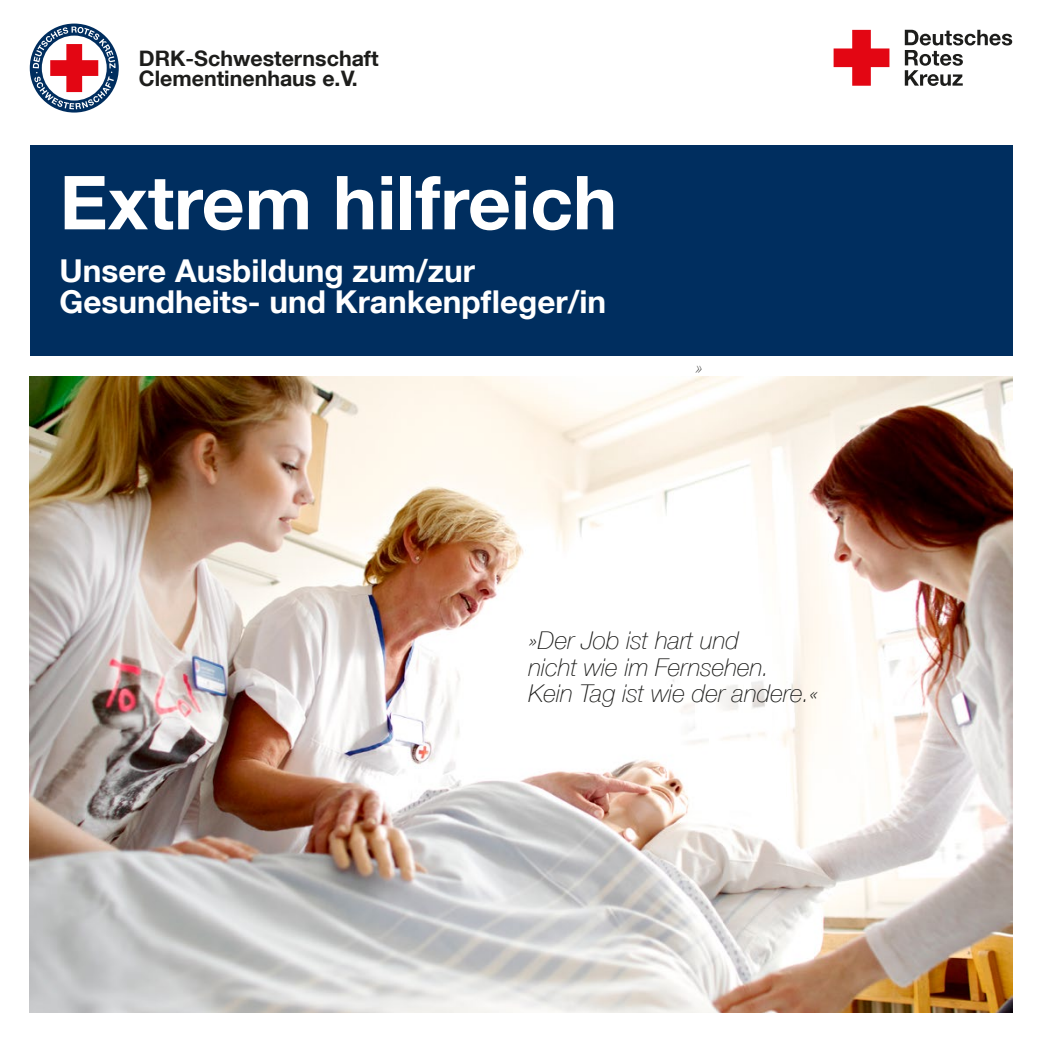
<style>
.page{position:relative;width:1042px;height:1042px;background:#fff}
.page>*{position:absolute;margin:0;border:0;box-sizing:border-box;transform-origin:0 0}
.t1{font:700 74.55px "Helvetica Neue LT Com";color:#fff}
.t2{font:700 31.5px/31.5px "Helvetica Neue LT Com";color:#fff}
.t3{font:italic 100 24.5px/26.2px "Helvetica Neue LT Com";color:#1d1d1b}
.t4{font:italic 200 24.5px "Helvetica Neue LT Com";color:#1d1d1b}
.t5{font:700 21.35px/20.3px "Helvetica Neue LT Com";color:#1d1d1b}
</style>
<div class="page">
<svg style="left:833px;top:30px;width:56px;height:56px"></svg>
<svg style="left:905px;top:30px;width:107px;height:56px"></svg>
<div style="left:30px;top:145px;width:982px;height:210px;background:#002e5f"></div>
<svg style="left:30px;top:24px;width:89px;height:89px"></svg>
<svg style="left:33px;top:27px;width:83px;height:82px"></svg>
<img style="left:30px;top:376px;width:982px;height:636px">
<p class="t5" style="left:139px;top:47px;width:241px">DRK-Schwesternschaft<br>Clementinenhaus e.V.</p>
<h1 class="t1" style="left:60px;top:156px;width:559px">Extrem hilfreich</h1>
<p class="t2" style="left:60px;top:254px;width:548px">Unsere Ausbildung zum/zur<br>Gesundheits- und Krankenpfleger/in</p>
<p class="t4" style="left:694px;top:353px;width:10px">»</p>
<p class="t3" style="left:528px;top:627px;width:292px">»Der Job ist hart und<br>nicht wie im Fernsehen.<br>Kein Tag ist wie der andere.«</p>
</div>
